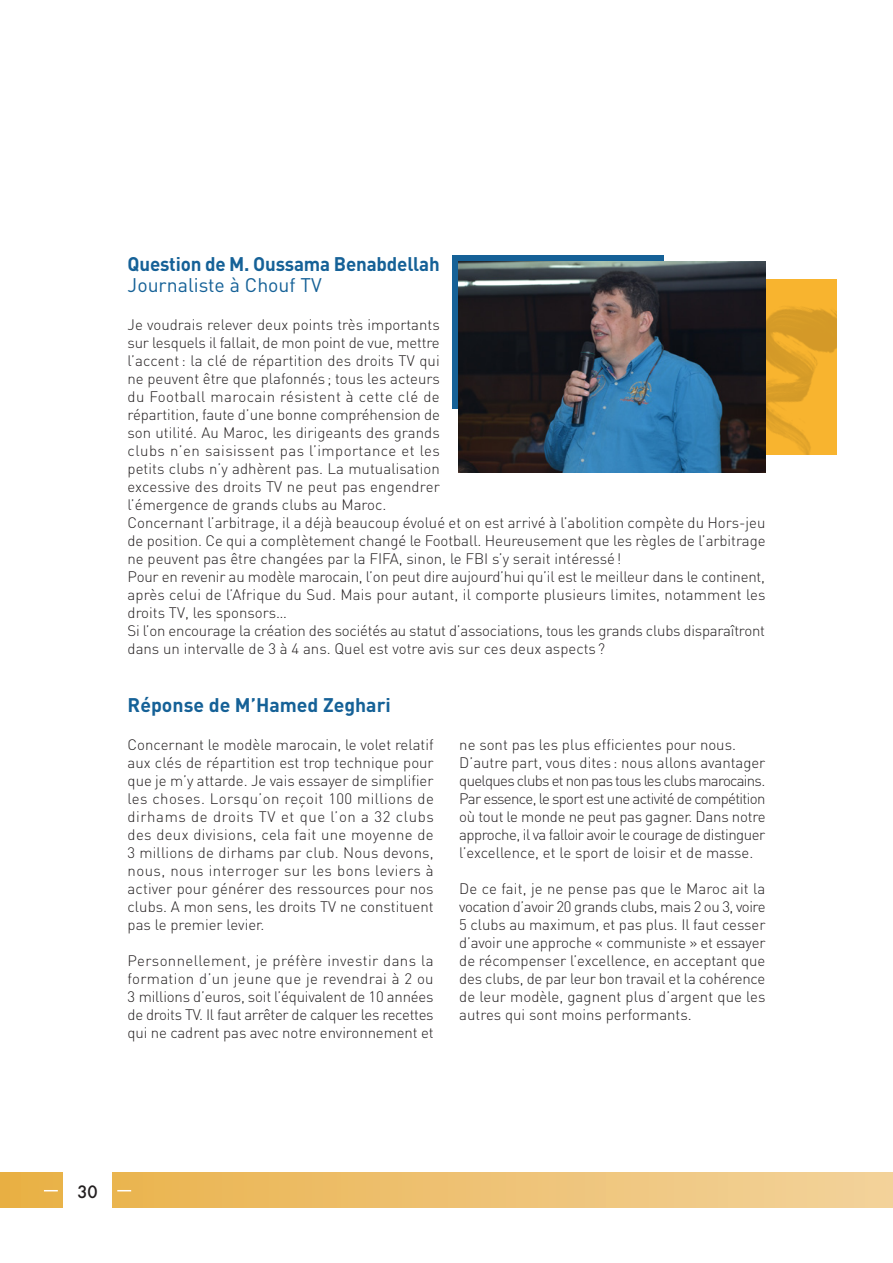
<style>
.page{position:relative;width:893px;height:1263px;background:#fff}
.page>*{position:absolute;margin:0;border:0;box-sizing:border-box;transform-origin:0 0}
.G_Titre{font:700 19.5px "DIN";letter-spacing:-.01em;color:#156197;scale:.96 1}
.G_Titre-2{font:700 19.5px "DIN";letter-spacing:-.01em;color:#156197}
.G_Titre-3{font:19.5px "DIN";color:#156197}
.t1{font:500 16.5px "Futura";color:#231f20}
.Txt_courant{font:300 15px/18px "DIN";color:#231f20;text-align:justify}
</style>
<div class="page">
<div style="left:0;top:1172px;width:893px;height:36px;background:linear-gradient(to right,#e9b045,#f3d29c)"></div>
<svg style="left:44px;top:1190px;width:14px;height:1px"></svg>
<svg style="left:117px;top:1190px;width:14px;height:1px"></svg>
<div style="left:64px;top:1161px;width:48px;height:59px;background:#fff"></div>
<div style="left:453px;top:255px;width:211px;height:154px;background:#156197"></div>
<img style="left:765px;top:279px;width:71px;height:176px">
<img style="left:459px;top:261px;width:306px;height:211px">
<p class="G_Titre" style="left:128px;top:252px;width:327px">Question de M. Oussama Benabdellah</p>
<p class="G_Titre-3" style="left:128px;top:273px;width:196px">Journaliste à Chouf TV</p>
<p class="Txt_courant" style="left:128px;top:315px;width:314px">Je voudrais relever deux points très importants sur lesquels il fallait, de mon point de vue, mettre l’accent: la clé de répartition des droits TV qui ne peuvent être que plafonnés ; tous les acteurs du Football marocain résistent à cette clé de répartition, faute d’une bonne compréhension de son utilité. Au Maroc, les dirigeants des grands clubs n’en saisissent pas l’importance et les petits clubs n’y adhèrent pas. La mutualisation excessive des droits TV ne peut pas engendrer l’émergence de grands clubs au Maroc.</p>
<p class="Txt_courant" style="left:128px;top:513px;width:639px">Concernant l’arbitrage, il a déjà beaucoup évolué et on est arrivé à l’abolition compète du Hors-jeu de position. Ce qui a complètement changé le Football. Heureusement que les règles de l’arbitrage ne peuvent pas être changées par la FIFA, sinon, le FBI s’y serait intéressé!</p>
<p class="Txt_courant" style="left:128px;top:567px;width:640px">Pour en revenir au modèle marocain, l’on peut dire aujourd’hui qu’il est le meilleur dans le continent, après celui de l’Afrique du Sud. Mais pour autant, il comporte plusieurs limites, notamment les droits TV, les sponsors…</p>
<p class="Txt_courant" style="left:128px;top:621px;width:639px">Si l’on encourage la création des sociétés au statut d’associations, tous les grands clubs disparaîtront dans un intervalle de 3 à 4 ans. Quel est votre avis sur ces deux aspects ?</p>
<p class="G_Titre-2" style="left:128px;top:693px;width:265px">Réponse de M’Hamed Zeghari</p>
<p class="Txt_courant" style="left:128px;top:735px;width:308px">Concernant le modèle marocain, le volet relatif aux clés de répartition est trop technique pour que je m’y attarde. Je vais essayer de simplifier les choses. Lorsqu’on reçoit 100 millions de dirhams de droits TV et que l’on a 32 clubs des deux divisions, cela fait une moyenne de 3 millions de dirhams par club. Nous devons, nous, nous interroger sur les bons leviers à activer pour générer des ressources pour nos clubs. A mon sens, les droits TV ne constituent pas le premier levier.</p>
<p class="Txt_courant" style="left:128px;top:951px;width:308px">Personnellement, je préfère investir dans la formation d’un jeune que je revendrai à 2 ou 3 millions d’euros, soit l’équivalent de 10 années de droits TV. Il faut arrêter de calquer les recettes qui ne cadrent pas avec notre environnement et</p>
<p class="Txt_courant" style="left:459px;top:735px;width:278px">ne sont pas les plus efficientes pour nous.</p>
<p class="Txt_courant" style="left:459px;top:753px;width:308px">D’autre part, vous dites : nous allons avantager quelques clubs et non pas tous les clubs marocains.<br>Par essence, le sport est une activité de compétition où tout le monde ne peut pas gagner. Dans notre approche, il va falloir avoir le courage de distinguer l’excellence, et le sport de loisir et de masse.</p>
<p class="Txt_courant" style="left:459px;top:879px;width:308px">De ce fait, je ne pense pas que le Maroc ait la vocation d’avoir 20 grands clubs, mais 2 ou 3, voire 5 clubs au maximum, et pas plus. Il faut cesser d’avoir une approche « communiste » et essayer de récompenser l’excellence, en acceptant que des clubs, de par leur bon travail et la cohérence de leur modèle, gagnent plus d’argent que les autres qui sont moins performants.</p>
<p class="t1" style="left:77px;top:1180px;width:22px">30</p>
</div>
